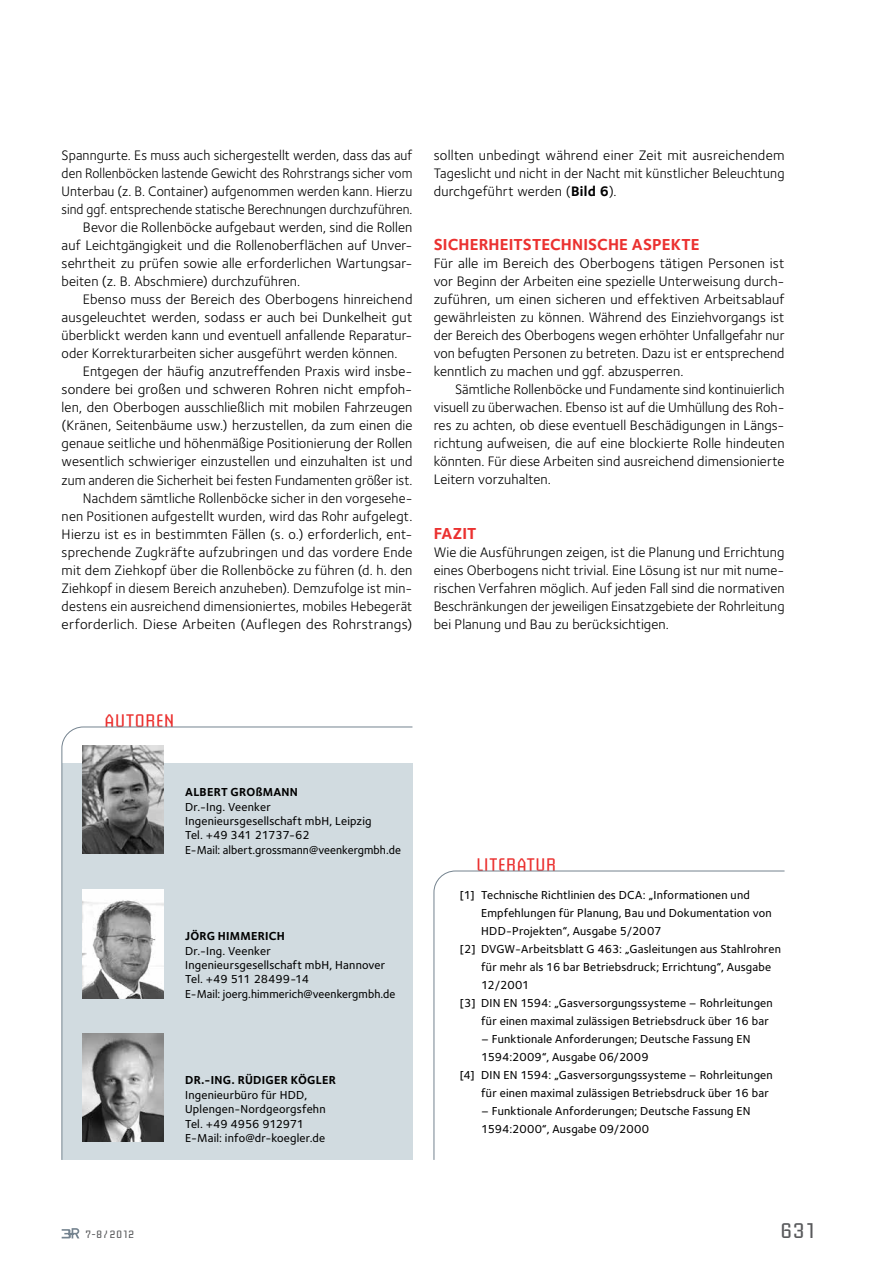
<style>
.page{position:relative;width:893px;height:1263px;background:#fff}
.page>*{position:absolute;margin:0;border:0;box-sizing:border-box;transform-origin:0 0}
.t1{font:21px "Briem Akademi Std";color:#58595b}
.t2{font:18px "Briem Akademi Std";letter-spacing:.025em;color:#eb3130}
.t3{font:700 16.5px "Foundry Sterling";color:#eb3130}
.t4{font:14.25px/18px "Foundry Sterling";letter-spacing:.005em;color:#000;text-align:justify}
.t5{font:14.25px "Foundry Sterling";letter-spacing:.005em;color:#000;scale:.94 1}
.t6{font:14.25px "Foundry Sterling";letter-spacing:.005em;color:#000;scale:.95 1}
.t7{font:500 12px/14.4px "Foundry Sterling";letter-spacing:.015em;color:#000}
.t8{font:700 12px "Foundry Sterling";letter-spacing:.02em;color:#000}
.t9{font:10.5px "Briem Akademi Std";color:#58595b}
.s1{font-weight:700}
</style>
<div class="page">
<svg style="left:433px;top:870px;width:352px;height:290px"></svg>
<svg style="left:61px;top:726px;width:352px;height:434px;background:#ccd4d8"></svg>
<img style="left:83px;top:1034px;width:81px;height:107px">
<svg style="left:62px;top:1228px;width:17px;height:10px"></svg>
<p class="t4" style="left:62px;top:147px;width:352px">Spanngurte. Es muss auch sichergestellt werden, dass das auf</p>
<p class="t6" style="left:62px;top:165px;width:371px">den Rollenböcken lastende Gewicht des Rohrstrangs sicher vom</p>
<p class="t4" style="left:62px;top:183px;width:352px">Unterbau (z. B. Container) aufgenommen werden kann. Hierzu</p>
<p class="t5" style="left:62px;top:201px;width:375px">sind ggf. entsprechende statische Berechnungen durchzuführen.</p>
<p class="t4" style="left:83px;top:219px;width:331px">Bevor die Rollenböcke aufgebaut werden, sind die Rollen</p>
<p class="t4" style="left:62px;top:237px;width:352px">auf Leichtgängigkeit und die Rollenoberflächen auf Unver-</p>
<p class="t4" style="left:62px;top:255px;width:352px">sehrtheit zu prüfen sowie alle erforderlichen Wartungsar-</p>
<p class="t4" style="left:62px;top:273px;width:240px">beiten (z. B. Abschmiere) durchzuführen.</p>
<p class="t4" style="left:83px;top:291px;width:331px">Ebenso muss der Bereich des Oberbogens hinreichend</p>
<p class="t4" style="left:62px;top:309px;width:352px">ausgeleuchtet werden, sodass er auch bei Dunkelheit gut</p>
<p class="t4" style="left:62px;top:327px;width:352px">überblickt werden kann und eventuell anfallende Reparatur-</p>
<p class="t4" style="left:62px;top:345px;width:337px">oder Korrekturarbeiten sicher ausgeführt werden können.</p>
<p class="t4" style="left:83px;top:363px;width:331px">Entgegen der häufig anzutreffenden Praxis wird insbe-</p>
<p class="t4" style="left:62px;top:381px;width:352px">sondere bei großen und schweren Rohren nicht empfoh-</p>
<p class="t4" style="left:62px;top:399px;width:352px">len, den Oberbogen ausschließlich mit mobilen Fahrzeugen</p>
<p class="t4" style="left:62px;top:417px;width:352px">(Kränen, Seitenbäume usw.) herzustellen, da zum einen die</p>
<p class="t4" style="left:62px;top:435px;width:352px">genaue seitliche und höhenmäßige Positionierung der Rollen</p>
<p class="t4" style="left:62px;top:453px;width:352px">wesentlich schwieriger einzustellen und einzuhalten ist und</p>
<p class="t4" style="left:62px;top:471px;width:352px">zum anderen die Sicherheit bei festen Fundamenten größer ist.</p>
<p class="t4" style="left:83px;top:489px;width:331px">Nachdem sämtliche Rollenböcke sicher in den vorgesehe-</p>
<p class="t4" style="left:62px;top:507px;width:352px">nen Positionen aufgestellt wurden, wird das Rohr aufgelegt.</p>
<p class="t4" style="left:62px;top:525px;width:352px">Hierzu ist es in bestimmten Fällen (s. o.) erforderlich, ent-</p>
<p class="t4" style="left:62px;top:543px;width:352px">sprechende Zugkräfte aufzubringen und das vordere Ende</p>
<p class="t4" style="left:62px;top:561px;width:352px">mit dem Ziehkopf über die Rollenböcke zu führen (d. h. den</p>
<p class="t4" style="left:62px;top:579px;width:352px">Ziehkopf in diesem Bereich anzuheben). Demzufolge ist min-</p>
<p class="t4" style="left:62px;top:597px;width:352px">destens ein ausreichend dimensioniertes, mobiles Hebegerät</p>
<p class="t4" style="left:62px;top:615px;width:352px">erforderlich. Diese Arbeiten (Auflegen des Rohrstrangs)</p>
<p class="t4" style="left:434px;top:147px;width:352px">sollten unbedingt während einer Zeit mit ausreichendem Tageslicht und nicht in der Nacht mit künstlicher Beleuchtung durchgeführt werden (<span class="s1">BILD 6</span>).</p>
<p class="t3" style="left:434px;top:235px;width:36px">SICHERHE</p>
<p class="t3" style="left:509px;top:235px;width:190px">ITSTECHNISCHE ASPEKTE</p>
<p class="t4" style="left:434px;top:255px;width:352px">Für alle im Bereich des Oberbogens tätigen Personen ist vor Beginn der Arbeiten eine spezielle Unterweisung durch&shy;zuführen, um einen sicheren und effektiven Arbeitsablauf gewährleisten zu können. Während des Einziehvorgangs ist der Bereich des Oberbogens wegen erhöhter Unfallgefahr nur von befugten Personen zu betreten. Dazu ist er entsprechend kenntlich zu machen und ggf. abzusperren.</p>
<p class="t4" style="left:434px;top:381px;width:352px;text-indent:21px">Sämtliche Rollenböcke und Fundamente sind kontinuierlich visuell zu überwachen. Ebenso ist auf die Umhüllung des Roh&shy;res zu achten, ob diese eventuell Beschädigungen in Längs&shy;richtung aufweisen, die auf eine blockierte Rolle hindeuten könnten. Für diese Arbeiten sind ausreichend dimensionierte Leitern vorzuhalten.</p>
<p class="t3" style="left:434px;top:523px;width:44px">FAZIT</p>
<p class="t4" style="left:434px;top:543px;width:352px">Wie die Ausführungen zeigen, ist die Planung und Errichtung eines Oberbogens nicht trivial. Eine Lösung ist nur mit nume&shy;rischen Verfahren möglich. Auf jeden Fall sind die normativen Beschränkungen der jeweiligen Einsatzgebiete der Rohrleitung bei Planung und Bau zu berücksichtigen.</p>
<p class="t2" style="left:104px;top:710px;width:72px">AUTOREN</p>
<p class="t8" style="left:185px;top:785px;width:114px">ALBERT GROßMANN</p>
<p class="t7" style="left:185px;top:799px;width:217px">Dr.-Ing. Veenker<br>Ingenieursgesellschaft mbH, Leipzig<br>Tel. +49 341 21737-62<br>E-Mail: albert.grossmann@veenkergmbh.de</p>
<p class="t8" style="left:185px;top:929px;width:50px">JÖRG HIMMER</p>
<p class="t8" style="left:265px;top:929px;width:19px">ICH</p>
<p class="t7" style="left:185px;top:943px;width:212px">Dr.-Ing. Veenker<br>Ingenieursgesellschaft mbH, Hannover<br>Tel. +49 511 28499-14<br>E-Mail: joerg.himmerich@veenkergmbh.de</p>
<p class="t8" style="left:185px;top:1073px;width:89px">DR.-ING. RÜDIGER</p>
<p class="t8" style="left:291px;top:1073px;width:39px">KÖGLER</p>
<p class="t7" style="left:185px;top:1087px;width:142px">Ingenieurbüro für HDD,<br>Uplengen-Nordgeorgsfehn<br>Tel. +49 4956 912971<br>E-Mail: info@dr-koegler.de</p>
<p class="t2" style="left:476px;top:854px;width:82px">LITERATUR</p>
<p class="t7" style="left:460px;top:887px;width:291px">[1] Technische Richtlinien des DCA: „Informationen und</p>
<p class="t7" style="left:481px;top:905px;width:292px">Empfehlungen für Planung, Bau und Dokumentation von</p>
<p class="t7" style="left:481px;top:923px;width:182px">HDD-Projekten“, Ausgabe 5/2007</p>
<p class="t7" style="left:460px;top:941px;width:322px">[2] DVGW-Arbeitsblatt G 463: „Gasleitungen aus Stahlrohren</p>
<p class="t7" style="left:481px;top:959px;width:291px">für mehr als 16 bar Betriebsdruck; Errichtung“, Ausgabe</p>
<p class="t7" style="left:481px;top:977px;width:50px">12/2001</p>
<p class="t7" style="left:460px;top:995px;width:314px">[3] DIN EN 1594: „Gasversorgungssysteme – Rohrleitungen</p>
<p class="t7" style="left:481px;top:1013px;width:289px">für einen maximal zulässigen Betriebsdruck über 16 bar</p>
<p class="t7" style="left:481px;top:1031px;width:271px">– Funktionale Anforderungen; Deutsche Fassung EN</p>
<p class="t7" style="left:481px;top:1049px;width:169px">1594:2009“, Ausgabe 06/2009</p>
<p class="t7" style="left:460px;top:1067px;width:314px">[4] DIN EN 1594: „Gasversorgungssysteme – Rohrleitungen</p>
<p class="t7" style="left:481px;top:1085px;width:289px">für einen maximal zulässigen Betriebsdruck über 16 bar</p>
<p class="t7" style="left:481px;top:1101px;width:271px;line-height:18px">– Funktionale Anforderungen; Deutsche Fassung EN<br>1594:2000“, Ausgabe 09/2000</p>
<p class="t9" style="left:85px;top:1229px;width:51px">7-8/2012</p>
<h1 class="t1" style="left:780px;top:1219px;width:38px">631</h1>
</div>
